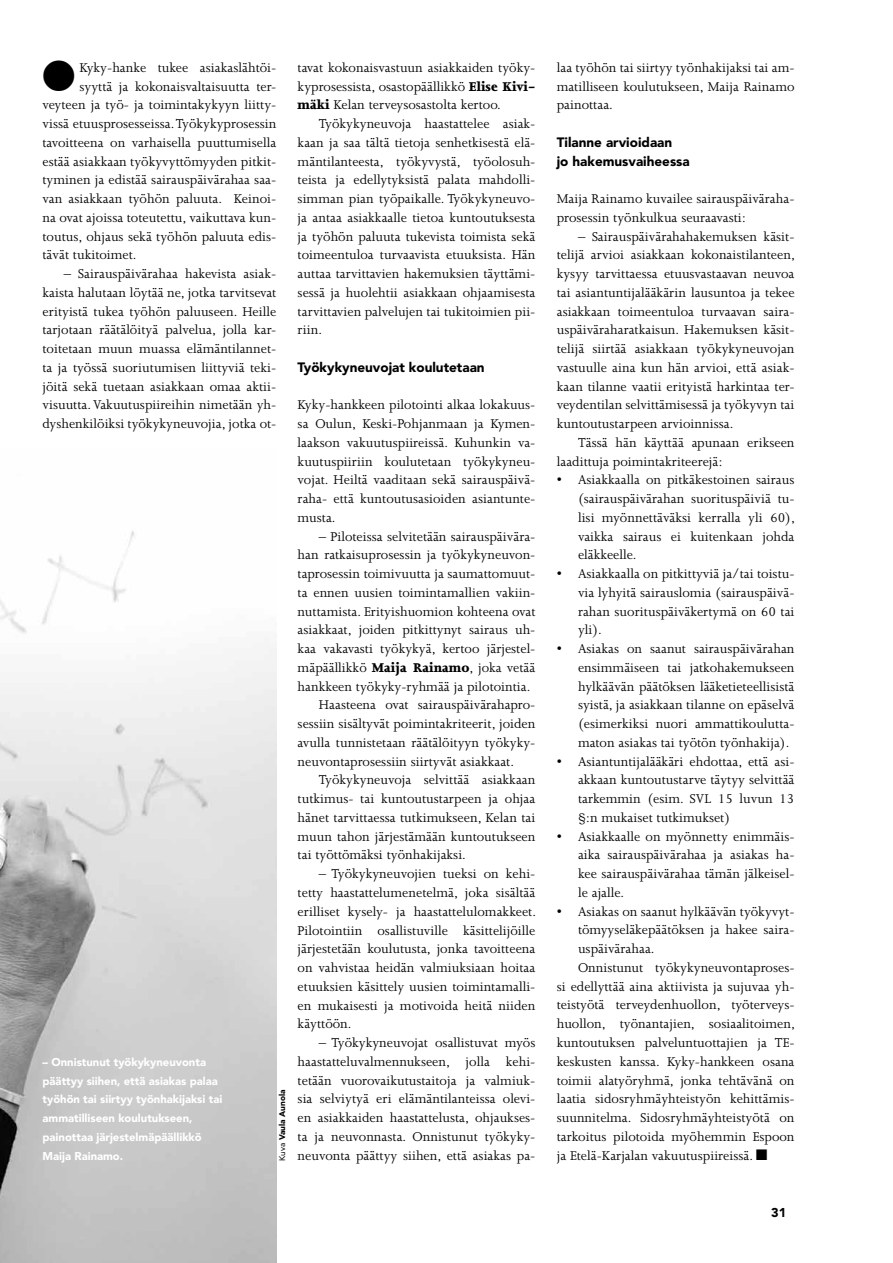
<style>
.page{position:relative;width:893px;height:1263px;background:#fff}
.page>*{position:absolute;margin:0;border:0;box-sizing:border-box;transform-origin:0 0}
.t1{font:41.55px "Monotype Sorts";color:#000}
.t2{font:14.7px/18.8px "Joanna";color:#000;text-align:justify}
.t3{font:900 13.5px/18.8px "Avenir";color:#000}
.t4{font:900 12.75px "Avenir";color:#000}
.t5{font:900 11.25px/18.8px "Avenir";color:#fff}
.t6{font:900 8.25px "Avenir";color:#000}
.s1{font-weight:400}
.s2{font-weight:800}
.s3{font-family:"Monotype Sorts"}
</style>
<div class="page">
<img style="left:0;top:530px;width:276px;height:733px">
<h1 class="t1" style="left:43px;top:57px;width:34px">l</h1>
<p class="t2" style="left:79px;top:58px;width:198px">Kyky-hanke tukee asiakaslähtöi-</p>
<p class="t2" style="left:79px;top:77px;width:198px">syyttä ja kokonaisvaltaisuutta ter-</p>
<p class="t2" style="left:43px;top:96px;width:235px">veyteen ja työ- ja toimintakykyyn liitty-</p>
<p class="t2" style="left:43px;top:114px;width:235px">vissä etuusprosesseissa. Työkykyprosessin</p>
<p class="t2" style="left:43px;top:133px;width:235px">tavoitteena on varhaisella puuttumisella</p>
<p class="t2" style="left:43px;top:152px;width:235px">estää asiakkaan työkyvyttömyyden pitkit-</p>
<p class="t2" style="left:43px;top:171px;width:235px">tyminen ja edistää sairauspäivärahaa saa-</p>
<p class="t2" style="left:43px;top:189px;width:235px">van asiakkaan työhön paluuta. Keinoi-</p>
<p class="t2" style="left:43px;top:208px;width:235px">na ovat ajoissa toteutettu, vaikuttava kun-</p>
<p class="t2" style="left:43px;top:227px;width:235px">toutus, ohjaus sekä työhön paluuta edis-</p>
<p class="t2" style="left:43px;top:246px;width:96px">tävät tukitoimet.</p>
<p class="t2" style="left:43px;top:264px;width:235px;text-indent:21px">– Sairauspäivärahaa hakevista asiak&shy;kaista halutaan löytää ne, jotka tarvitsevat erityistä tukea työhön paluuseen. Heille tarjotaan räätälöityä palvelua, jolla kar&shy;toitetaan muun muassa elämäntilannet&shy;ta ja työssä suoriutumisen liittyviä teki&shy;jöitä sekä tuetaan asiakkaan omaa aktii&shy;visuutta. Vakuutuspiireihin nimetään yh&shy;dyshenkilöiksi työkykyneuvojia, jotka ot-</p>
<p class="t5" style="left:43px;top:1052px;width:181px">– Onnistunut työkykyneuvonta päättyy siihen, että asiakas palaa työhön tai siirtyy työnhakijaksi tai ammatilliseen koulutukseen, painottaa järjestelmäpäällikkö<br>Maija Rainamo.</p>
<p class="t6" style="left:277px;top:1161px;width:73px;rotate:-90deg"><span class="s1">Kuva</span> Vaula Aunola</p>
<p class="t2" style="left:298px;top:58px;width:239px">tavat kokonaisvastuun asiakkaiden työky&shy;kyprosessista, osastopäällikkö <span class="s2">Elise Kivi&shy;mäki</span> Kelan terveysosastolta kertoo.</p>
<p class="t2" style="left:298px;top:114px;width:239px;text-indent:21px">Työkykyneuvoja haastattelee asiak&shy;kaan ja saa tältä tietoja senhetkisestä elä&shy;mäntilanteesta, työkyvystä, työolosuh&shy;teista ja edellytyksistä palata mahdolli&shy;simman pian työpaikalle. Työkykyneuvo&shy;ja antaa asiakkaalle tietoa kuntoutuksesta ja työhön paluuta tukevista toimista sekä toimeentuloa turvaavista etuuksista. Hän auttaa tarvittavien hakemuksien täyttämi&shy;sessä ja huolehtii asiakkaan ohjaamisesta tarvittavien palvelujen tai tukitoimien pii&shy;riin.</p>
<p class="t3" style="left:298px;top:358px;width:188px">Työkykyneuvojat koulutetaan</p>
<p class="t2" style="left:298px;top:396px;width:239px">Kyky-hankkeen pilotointi alkaa lokakuus&shy;sa Oulun, Keski-Pohjanmaan ja Kymen&shy;laakson vakuutuspiireissä. Kuhunkin va&shy;kuutuspiiriin koulutetaan työkykyneu&shy;vojat. Heiltä vaaditaan sekä sairauspäivä&shy;raha- että kuntoutusasioiden asiantunte&shy;musta.</p>
<p class="t2" style="left:319px;top:527px;width:218px">– Piloteissa selvitetään sairauspäivära-</p>
<p class="t2" style="left:298px;top:546px;width:239px">han ratkaisuprosessin ja työkykyneuvon-</p>
<p class="t2" style="left:298px;top:564px;width:239px">taprosessin toimivuutta ja saumattomuut-</p>
<p class="t2" style="left:298px;top:583px;width:239px">ta ennen uusien toimintamallien vakiin-</p>
<p class="t2" style="left:298px;top:602px;width:239px">nuttamista. Erityishuomion kohteena ovat</p>
<p class="t2" style="left:298px;top:621px;width:239px">asiakkaat, joiden pitkittynyt sairaus uh-</p>
<p class="t2" style="left:298px;top:639px;width:239px">kaa vakavasti työkykyä, kertoo järjestel-</p>
<p class="t2" style="left:298px;top:658px;width:239px">mäpäällikkö <span class="s2">Maija Rainamo</span>, joka vetää</p>
<p class="t2" style="left:298px;top:677px;width:234px">hankkeen työkyky-ryhmää ja pilotointia.</p>
<p class="t2" style="left:319px;top:696px;width:218px">Haasteena ovat sairauspäivärahapro-</p>
<p class="t2" style="left:298px;top:714px;width:239px">sessiin sisältyvät poimintakriteerit, joiden</p>
<p class="t2" style="left:298px;top:733px;width:239px">avulla tunnistetaan räätälöityyn työkyky-</p>
<p class="t2" style="left:298px;top:752px;width:218px">neuvontaprosessiin siirtyvät asiakkaat.</p>
<p class="t2" style="left:319px;top:771px;width:218px">Työkykyneuvoja selvittää asiakkaan</p>
<p class="t2" style="left:298px;top:789px;width:239px">tutkimus- tai kuntoutustarpeen ja ohjaa</p>
<p class="t2" style="left:298px;top:808px;width:239px">hänet tarvittaessa tutkimukseen, Kelan tai</p>
<p class="t2" style="left:298px;top:827px;width:239px">muun tahon järjestämään kuntoutukseen</p>
<p class="t2" style="left:298px;top:846px;width:170px">tai työttömäksi työnhakijaksi.</p>
<p class="t2" style="left:298px;top:864px;width:240px;text-indent:21px">– Työkykyneuvojien tueksi on kehi&shy;tetty haastattelumenetelmä, joka sisältää erilliset kysely- ja haastattelulomakkeet.<br>Pilotointiin osallistuville käsittelijöille järjestetään koulutusta, jonka tavoitteena on vahvistaa heidän valmiuksiaan hoitaa etuuksien käsittely uusien toimintamalli&shy;en mukaisesti ja motivoida heitä niiden käyttöön.</p>
<p class="t2" style="left:298px;top:1033px;width:239px;text-indent:21px">– Työkykyneuvojat osallistuvat myös haastatteluvalmennukseen, jolla kehi&shy;tetään vuorovaikutustaitoja ja valmiuk&shy;sia selviytyä eri elämäntilanteissa olevi&shy;en asiakkaiden haastattelusta, ohjaukses&shy;ta ja neuvonnasta. Onnistunut työkyky&shy;neuvonta päättyy siihen, että asiakas pa-</p>
<p class="t2" style="left:557px;top:58px;width:239px">laa työhön tai siirtyy työnhakijaksi tai am&shy;matilliseen koulutukseen, Maija Rainamo painottaa.</p>
<p class="t3" style="left:557px;top:133px;width:135px">Tilanne arvioidaan<br>jo hakemusvaiheessa</p>
<p class="t2" style="left:557px;top:189px;width:239px">Maija Rainamo kuvailee sairauspäiväraha&shy;prosessin työnkulkua seuraavasti:</p>
<p class="t2" style="left:557px;top:227px;width:240px;text-indent:21px">– Sairauspäivärahahakemuksen käsit&shy;telijä arvioi asiakkaan kokonaistilanteen, kysyy tarvittaessa etuusvastaavan neuvoa tai asiantuntijalääkärin lausuntoa ja tekee asiakkaan toimeentuloa turvaavan saira&shy;uspäiväraharatkaisun. Hakemuksen käsit&shy;telijä siirtää asiakkaan työkykyneuvojan vastuulle aina kun hän arvioi, että asiak&shy;kaan tilanne vaatii erityistä harkintaa ter&shy;veydentilan selvittämisessä ja työkyvyn tai kuntoutustarpeen arvioinnissa.</p>
<p class="t2" style="left:557px;top:433px;width:239px;text-indent:21px">Tässä hän käyttää apunaan erikseen laadittuja poimintakriteerejä:</p>
<p class="t2" style="left:578px;top:471px;width:219px;text-indent:-21px">• Asiakkaalla on pitkäkestoinen sairaus (sairauspäivärahan suorituspäiviä tu&shy;lisi myönnettäväksi kerralla yli 60), vaikka sairaus ei kuitenkaan johda eläkkeelle.</p>
<p class="t2" style="left:578px;top:564px;width:218px;text-indent:-21px">• Asiakkaalla on pitkittyviä ja/tai toistu&shy;via lyhyitä sairauslomia (sairauspäivä&shy;rahan suorituspäiväkertymä on 60 tai yli).</p>
<p class="t2" style="left:578px;top:639px;width:218px;text-indent:-21px">• Asiakas on saanut sairauspäivärahan ensimmäiseen tai jatkohakemukseen hylkäävän päätöksen lääketieteellisistä syistä, ja asiakkaan tilanne on epäselvä (esimerkiksi nuori ammattikoulutta&shy;maton asiakas tai työtön työnhakija).</p>
<p class="t2" style="left:578px;top:752px;width:218px;text-indent:-21px">• Asiantuntijalääkäri ehdottaa, että asi&shy;akkaan kuntoutustarve täytyy selvittää tarkemmin (esim. SVL 15 luvun 13 §:n mukaiset tutkimukset)</p>
<p class="t2" style="left:578px;top:827px;width:218px;text-indent:-21px">• Asiakkaalle on myönnetty enimmäis&shy;aika sairauspäivärahaa ja asiakas ha&shy;kee sairauspäivärahaa tämän jälkeisel&shy;le ajalle.</p>
<p class="t2" style="left:557px;top:902px;width:239px">• Asiakas on saanut hylkäävän työkyvyt-</p>
<p class="t2" style="left:578px;top:921px;width:218px">tömyyseläkepäätöksen ja hakee saira-</p>
<p class="t2" style="left:578px;top:939px;width:78px">uspäivärahaa.</p>
<p class="t2" style="left:578px;top:958px;width:218px">Onnistunut työkykyneuvontaproses-</p>
<p class="t2" style="left:557px;top:977px;width:239px">si edellyttää aina aktiivista ja sujuvaa yh-</p>
<p class="t2" style="left:557px;top:996px;width:239px">teistyötä terveydenhuollon, työterveys-</p>
<p class="t2" style="left:557px;top:1014px;width:240px">huollon, työnantajien, sosiaalitoimen,</p>
<p class="t2" style="left:557px;top:1033px;width:239px">kuntoutuksen palveluntuottajien ja TE-</p>
<p class="t2" style="left:557px;top:1052px;width:239px">keskusten kanssa. Kyky-hankkeen osana</p>
<p class="t2" style="left:557px;top:1071px;width:239px">toimii alatyöryhmä, jonka tehtävänä on</p>
<p class="t2" style="left:557px;top:1089px;width:239px">laatia sidosryhmäyhteistyön kehittämis-</p>
<p class="t2" style="left:557px;top:1108px;width:239px">suunnitelma. Sidosryhmäyhteistyötä on</p>
<p class="t2" style="left:557px;top:1127px;width:239px">tarkoitus pilotoida myöhemmin Espoon</p>
<p class="t2" style="left:557px;top:1146px;width:212px">ja Etelä-Karjalan vakuutuspiireissä. <span class="s3">n</span></p>
<p class="t4" style="left:771px;top:1204px;width:17px">31</p>
</div>
